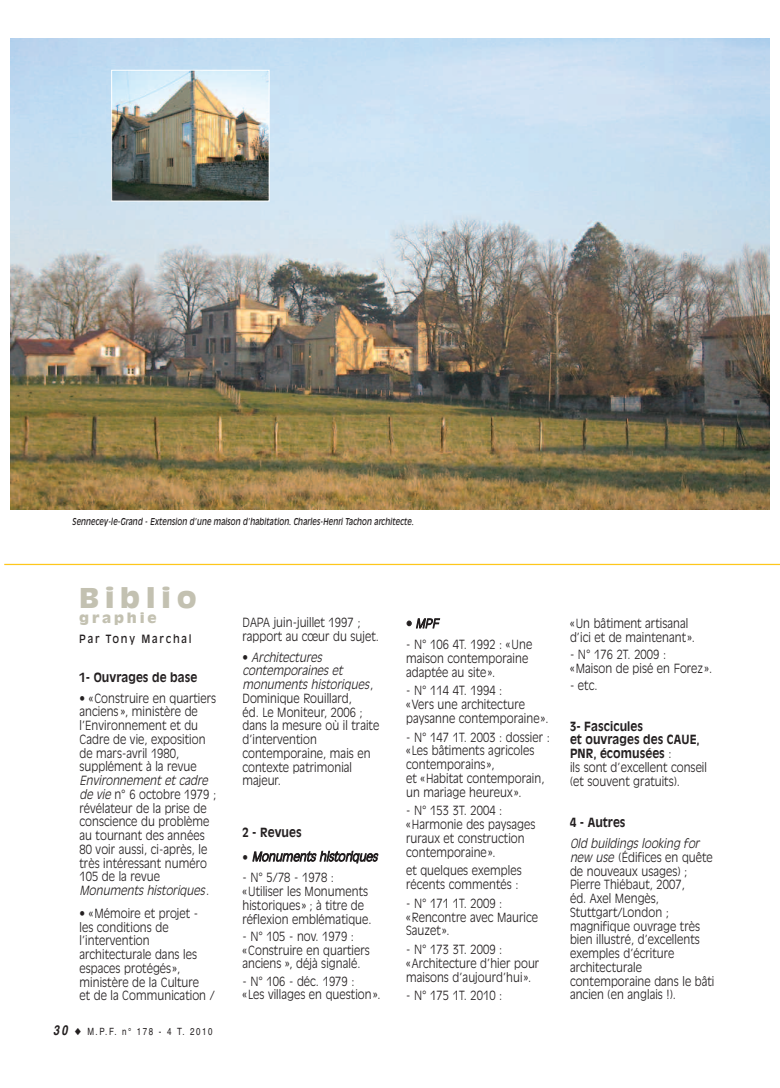
<style>
.page{position:relative;width:780px;height:1088px;background:#fff}
.page>*{position:absolute;margin:0;border:0;box-sizing:border-box;transform-origin:0 0}
.t1{font:900 27px "Antique Olive";letter-spacing:.185em;color:#c3c1b1;scale:1.11 1}
.t2{font:900 13.5px "Antique Olive";letter-spacing:.185em;color:#c3c1b1;scale:1.11 1}
.t3{font:300 12.5px/13.8px "Antique Olive";letter-spacing:.005em;color:#231f20;scale:.9 1}
.t4{font:700 12.5px "Antique Olive";letter-spacing:.005em;color:#231f20;scale:.9 1}
.t5{font:italic 300 12.5px "Antique Olive";color:#231f20;scale:.9 1}
.t6{font:11.25px "Antique Olive";letter-spacing:.165em;color:#231f20;scale:.9 1}
.t7{font:10px "Helvetica";letter-spacing:.195em;color:#231f20;scale:.8 1}
.t8{font:italic 9.38px "Antique Olive";color:#231f20;scale:.8 1}
.s1{font-style:italic}
.s2{font-weight:700;font-style:italic;font-size:13.75px}
.s3{font-weight:700;font-style:normal}
.s4{font-style:normal}
.s5{font-weight:700}
</style>
<div class="page">
<img style="left:10px;top:38px;width:759px;height:471px">
<img style="left:113px;top:72px;width:154px;height:127px">
<div style="left:111px;top:70px;width:158px;height:131px;border:1px solid #fff"></div>
<hr style="left:4px;top:564px;width:776px;height:1px;background:#fec71b">
<p class="t8" style="left:72px;top:518px;width:428px">Sennecey-le-Grand - Extension d’une maison d’habitation. Charles-Henri Tachon architecte.</p>
<h1 class="t1" style="left:79px;top:587px;width:107px">Biblio</h1>
<p class="t2" style="left:79px;top:613px;width:71px">graphie</p>
<p class="t6" style="left:79px;top:634px;width:126px">Par Tony Marchal</p>
<p class="t4" style="left:79px;top:672px;width:132px">1- Ouvrages de base</p>
<p class="t3" style="left:79px;top:692px;width:153px">• «Construire en quartiers anciens », ministère de l’Environnement et du<br>Cadre de vie, exposition de mars-avril 1980, supplément à la revue</p>
<p class="t3" style="left:79px;top:774px;width:153px"><span class="s1">Environnement et cadre de vie</span> n° 6 octobre 1979 ; révélateur de la prise de conscience du problème au tournant des années<br>80 voir aussi, ci-après, le très intéressant numéro<br>105 de la revue<br><span class="s1">Monuments historiques</span> .</p>
<p class="t3" style="left:79px;top:907px;width:152px">• «Mémoire et projet - les conditions de l’intervention architecturale dans les espaces protégés », ministère de la Culture<br>et de la Communication /</p>
<p class="t7" style="left:53px;top:1026px;width:201px"><span class="s2">30</span> ◆ M.P.F. n° 178 - 4 T. 2010</p>
<p class="t3" style="left:242px;top:616px;width:153px">DAPA juin-juillet 1997 ; rapport au cœur du sujet.</p>
<p class="t3" style="left:242px;top:651px;width:153px">• <span class="s1">Architectures contemporaines et monuments historiques</span> ,<br>Dominique Rouillard,<br>éd. Le Moniteur, 2006 ; dans la mesure où il traite d’intervention contemporaine, mais en contexte patrimonial majeur.</p>
<p class="t4" style="left:242px;top:827px;width:67px">2 - Revues</p>
<p class="t5" style="left:242px;top:851px;width:154px"><span class="s3">•</span> Monuments historiques</p>
<p class="t3" style="left:242px;top:871px;width:145px">- N° 5/78 - 1978 : «Utiliser les Monuments historiques» ; à titre de réflexion emblématique.</p>
<p class="t3" style="left:242px;top:930px;width:143px">- N° 105 - nov. 1979 : «Construire en quartiers anciens », déjà signalé.</p>
<p class="t3" style="left:242px;top:975px;width:155px">- N° 106 - déc. 1979 :<br>« Les villages en question».</p>
<p class="t5" style="left:406px;top:618px;width:39px"><span class="s4">•</span> MPF</p>
<p class="t3" style="left:406px;top:638px;width:142px">- N° 106 4T. 1992 : «Une maison contemporaine adaptée au site».</p>
<p class="t3" style="left:406px;top:684px;width:160px">- N° 114 4T. 1994 :<br>«Vers une architecture paysanne contemporaine».</p>
<p class="t3" style="left:406px;top:731px;width:161px">- N° 147 1T. 2003 : dossier : « Les bâtiments agricoles contemporains »,<br>et «Habitat contemporain, un mariage heureux».</p>
<p class="t3" style="left:406px;top:804px;width:145px">- N° 153 3T. 2004 : «Harmonie des paysages ruraux et construction contemporaine».</p>
<p class="t3" style="left:406px;top:864px;width:130px">et quelques exemples récents commentés :</p>
<p class="t3" style="left:406px;top:897px;width:148px">- N° 171 1T. 2009 : «Rencontre avec Maurice<br>Sauzet».</p>
<p class="t3" style="left:406px;top:943px;width:149px">- N° 173 3T. 2009 : «Architecture d’hier pour maisons d’aujourd’hui».</p>
<p class="t3" style="left:406px;top:989px;width:108px">- N° 175 1T. 2010 :</p>
<p class="t3" style="left:570px;top:617px;width:140px">«Un bâtiment artisanal d’ici et de maintenant».</p>
<p class="t3" style="left:570px;top:648px;width:159px">- N° 176 2T. 2009 :<br>«Maison de pisé en Forez».</p>
<p class="t3" style="left:570px;top:679px;width:32px">- etc.</p>
<p class="t3" style="left:570px;top:720px;width:154px"><span class="s5">3- Fascicules<br>et ouvrages des CAUE,<br>PNR, écomusées</span> :<br>ils sont d’excellent conseil (et souvent gratuits).</p>
<p class="t4" style="left:570px;top:818px;width:63px">4 - Autres</p>
<p class="t3" style="left:570px;top:837px;width:162px"><span class="s1">Old buildings looking for new use</span> (Édifices en quête de nouveaux usages) ;<br>Pierre Thiébaut, 2007,<br>éd. Axel Mengès,<br>Stuttgart/London ; magnifique ouvrage très bien illustré, d’excellents exemples d’écriture architecturale contemporaine dans le bâti ancien (en anglais !).</p>
</div>
